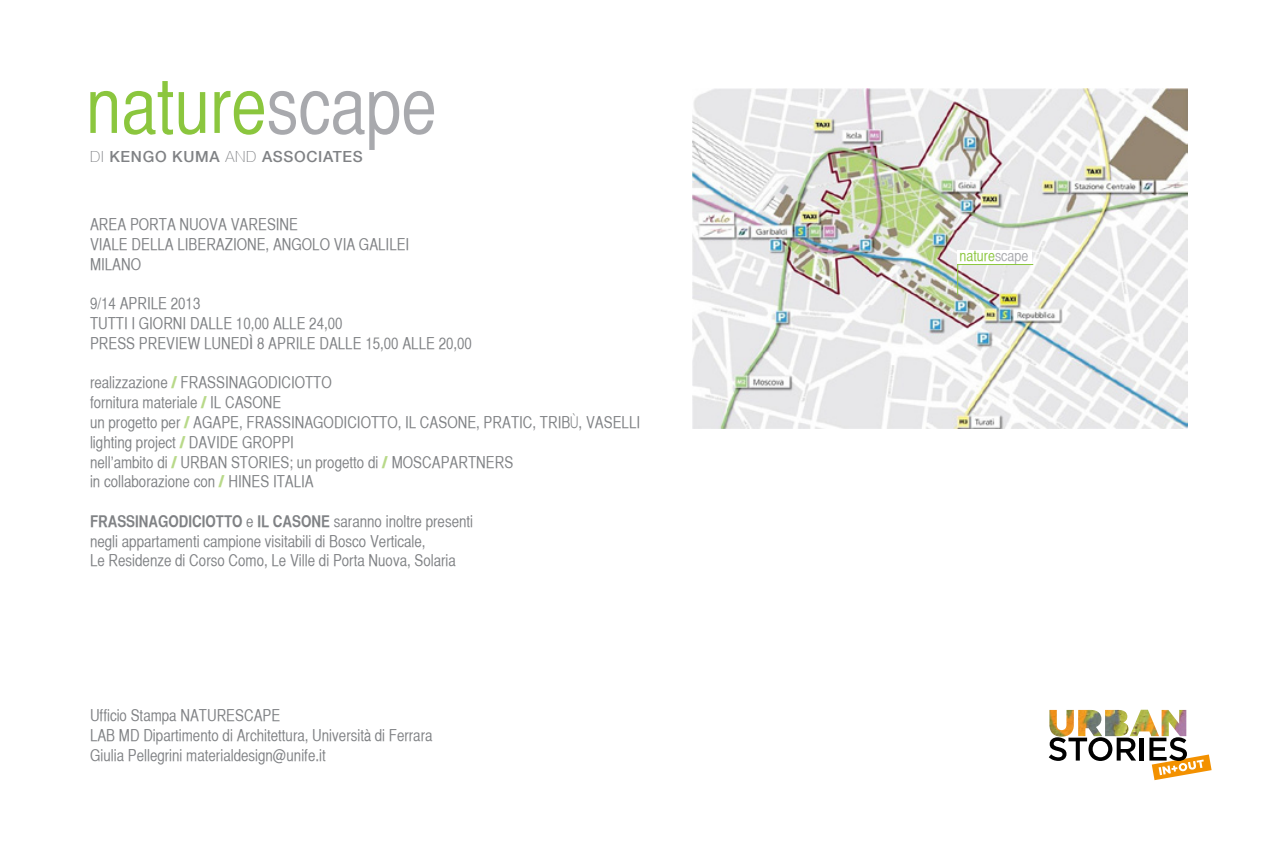
<style>
.page{position:relative;width:1276px;height:851px;background:#fff}
.page>*{position:absolute;margin:0;border:0;box-sizing:border-box;transform-origin:0 0}
.t1{font:77.75px "Helvetica CY Plain";color:#8bc63e}
.t2{font:16.25px "Helvetica CY Plain";color:#808285}
.t3{font:16.25px "Helvetica CY Bold";color:#808285}
.t4{font:500 15.25px "Helvetica Neue";letter-spacing:.045em;color:#808285}
.t5{font:15.25px "Helvetica CY Plain";color:#8bc63e}
.s1{color:#a8a9ad}
.s2{font-family:"Helvetica Neue CE";font-weight:100}
.s3{font-family:"Helvetica Neue"}
.s4{font-family:"Helvetica Neue";font-weight:900;font-stretch:condensed;color:#b8d989}
.s5{font-family:"Helvetica Neue";font-weight:300}
.s6{font-family:"Helvetica CY Plain"}
</style>
<div class="page">
<img style="left:1049px;top:709px;width:137px;height:27px">
<svg style="left:1048px;top:737px;width:88px;height:23px"></svg>
<hr style="left:1140px;top:737px;width:4px;height:23px;background:#000">
<svg style="left:1149px;top:737px;width:62px;height:43px"></svg>
<img style="left:693px;top:89px;width:494px;height:339px">
<div style="left:957px;top:249px;width:74px;height:15px;background:#fff"></div>
<hr style="left:957px;top:264px;width:1px;height:31px;background:#8bc63e">
<hr style="left:957px;top:264px;width:76px;height:1px;background:#8bc63e">
<p class="t1" style="left:86px;top:61px;width:352px">nature<span class="s1">scape</span></p>
<p class="t4" style="left:90px;top:144px;width:274px"><span class="s2">DI</span> KENGO KUMA <span class="s2">AND</span> ASSOCIATES</p>
<p class="t2" style="left:90px;top:215px;width:210px">AREA PORTA NUOVA VARESINE</p>
<p class="t2" style="left:90px;top:235px;width:321px">VIALE DELLA LIBERAZIONE, ANGOLO VIA GALILEI</p>
<p class="t2" style="left:90px;top:255px;width:53px">MILANO</p>
<p class="t2" style="left:90px;top:294px;width:112px">9/14 APRILE 2013</p>
<p class="t2" style="left:90px;top:314px;width:254px">TUTTI I GIORNI DALLE 10,00 ALLE 24,00</p>
<p class="t2" style="left:90px;top:334px;width:383px">PRESS PREVIEW LUNED<span class="s3">Ì</span> 8 APRILE DALLE 15,00 ALLE 20,00</p>
<p class="t2" style="left:90px;top:373px;width:243px">realizzazione <span class="s4">/</span> FRASSINAGODICIOTTO</p>
<p class="t2" style="left:90px;top:393px;width:193px">fornitura materiale <span class="s4">/</span> IL CASONE</p>
<p class="t2" style="left:90px;top:413px;width:551px">un progetto per <span class="s4">/</span> AGAPE, FRASSINAGODICIOTTO, IL CASONE, PRATIC, TRIB<span class="s5">Ù</span>, VASELLI</p>
<p class="t2" style="left:90px;top:433px;width:205px">lighting project <span class="s4">/</span> DAVIDE GROPPI</p>
<p class="t2" style="left:90px;top:452px;width:425px">nell’ambito di <span class="s4">/</span> URBAN STORIES; un progetto di <span class="s4">/</span> MOSCAPARTNERS</p>
<p class="t2" style="left:90px;top:472px;width:225px">in collaborazione con <span class="s4">/</span> HINES ITALIA</p>
<p class="t3" style="left:90px;top:511px;width:385px">FRASSINAGODICIOTTO <span class="s6">e</span> IL CASONE <span class="s6">saranno inoltre presenti</span></p>
<p class="t2" style="left:90px;top:531px;width:337px">negli appartamenti campione visitabili di Bosco Verticale,</p>
<p class="t2" style="left:90px;top:551px;width:367px">Le Residenze di Corso Como, Le Ville di Porta Nuova, Solaria</p>
<p class="t2" style="left:90px;top:706px;width:192px">Ufficio Stampa NATURESCAPE</p>
<p class="t2" style="left:90px;top:726px;width:344px">LAB MD Dipartimento di Architettura, Universit<span class="s3">à</span> di Ferrara</p>
<p class="t2" style="left:90px;top:745px;width:237px">Giulia Pellegrini materialdesign@unife.it</p>
<p class="t5" style="left:959px;top:246px;width:70px">nature<span class="s1">scape</span></p>
</div>
